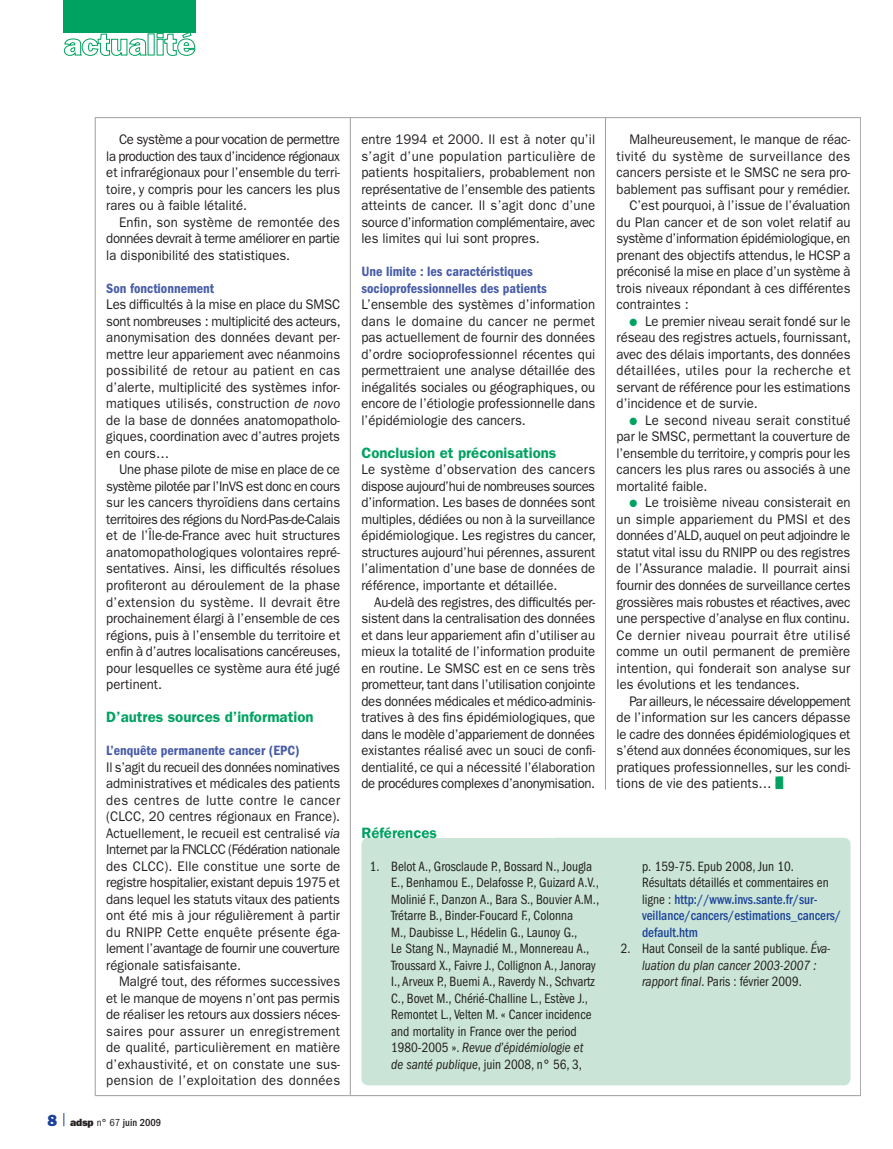
<style>
.page{position:relative;width:893px;height:1149px;background:#fff}
.page>*{position:absolute;margin:0;border:0;box-sizing:border-box;transform-origin:0 0}
.Titre_3{font:600 15px "ITC Franklin Gothic Std";color:#00a261}
.Normal_sa{font:13.95px/16.5px "ITC Franklin Gothic Std";color:#231f20;text-align:justify;scale:.94 1}
.Normal_puce_verte{font:13.95px/16.5px "ITC Franklin Gothic Std";color:#231f20;text-align:justify;scale:.94 1}
.Bibliographie{font:condensed 13.95px/16.5px "ITC Franklin Gothic Std";color:#231f20;scale:.94 1}
.Bibliographie-2{font:500 condensed 13.95px/16.5px "ITC Franklin Gothic Std";color:#1b4299;scale:.94 1}
.Titre_4{font:13.95px/16.5px "ITC Franklin Gothic Std Dm Cd";color:#495da8}
.t1{font:500 condensed 10.5px "ITC Franklin Gothic Std";color:#231f20}
.s1{font-style:italic}
.s2{font-family:"ITC Franklin Gothic Std Hvy";font-weight:400;font-stretch:normal;font-size:16.2px;color:#1b4299}
.s3{font-family:"ITC Franklin Gothic Std Hvy";font-weight:400;font-stretch:normal}
.s4{font-weight:400}
.s5{color:#00a261}
.s6{font-family:"Ph Fpictos";font-weight:600;font-size:15px;color:#00a261}
.s7{font-weight:400;color:#231f20}
</style>
<div class="page">
<svg style="left:64px;top:1113px;width:1px;height:12px"></svg>
<hr style="left:350px;top:118px;width:1px;height:976px;background:#9d9fa2">
<hr style="left:860px;top:118px;width:1px;height:976px;background:#9d9fa2">
<hr style="left:95px;top:118px;width:1px;height:976px;background:#9d9fa2">
<hr style="left:95px;top:117px;width:798px;height:1px;background:#9d9fa2">
<hr style="left:95px;top:1094px;width:798px;height:1px;background:#9d9fa2">
<hr style="left:605px;top:118px;width:1px;height:671px;background:#9d9fa2">
<div style="left:64px;top:0;width:132px;height:33px;background:#00a261"></div>
<svg style="left:64px;top:33px;width:83px;height:23px"></svg>
<svg style="left:156px;top:33px;width:40px;height:23px"></svg>
<div style="left:861px;top:110px;width:32px;height:1003px;background:#fff"></div>
<div style="left:361px;top:837px;width:489px;height:247px;background:#cae5d7;border-radius:7px"></div>
<p class="Normal_sa" style="left:106px;top:131px;width:250px;text-indent:13px">Ce système a pour vocation de permettre la production des taux d’incidence régionaux et infrarégionaux pour l’ensemble du terri&shy;toire, y compris pour les cancers les plus rares ou à faible létalité.</p>
<p class="Normal_sa" style="left:106px;top:214px;width:250px;text-indent:13px">Enfin, son système de remontée des données devrait à terme améliorer en partie la disponibilité des statistiques.</p>
<p class="Titre_4" style="left:106px;top:280px;width:109px">Son fonctionnement</p>
<p class="Normal_sa" style="left:106px;top:296px;width:251px">Les difficultés à la mise en place du SMSC sont nombreuses : multiplicité des acteurs, anonymisation des données devant per&shy;mettre leur appariement avec néanmoins possibilité de retour au patient en cas d’alerte, multiplicité des systèmes infor&shy;matiques utilisés, construction <span class="s1">de novo </span>de la base de données anatomopatholo&shy;giques, coordination avec d’autres projets en cours…</p>
<p class="Normal_sa" style="left:106px;top:461px;width:251px;text-indent:13px">Une phase pilote de mise en place de ce système pilotée par l’InVS est donc en cours sur les cancers thyroïdiens dans certains territoires des régions du Nord-Pas-de-Calais et de l’Île-de-France avec huit structures anatomopathologiques volontaires repré&shy;sentatives. Ainsi, les difficultés résolues profiteront au déroulement de la phase d’extension du système. Il devrait être prochainement élargi à l’ensemble de ces régions, puis à l’ensemble du territoire et enfin à d’autres localisations cancéreuses, pour lesquelles ce système aura été jugé pertinent.</p>
<p class="Titre_3" style="left:106px;top:707px;width:209px">D’autres sources d’information</p>
<p class="Titre_4" style="left:106px;top:742px;width:195px">L’enquête permanente cancer (EPC)</p>
<p class="Normal_sa" style="left:106px;top:758px;width:250px">Il s’agit du recueil des données nominatives administratives et médicales des patients des centres de lutte contre le cancer (CLCC, 20 centres régionaux en France).<br>Actuellement, le recueil est centralisé <span class="s1">via </span>Internet par la FNCLCC (Fédération nationale des CLCC). Elle constitue une sorte de registre hospitalier, existant depuis 1975 et dans lequel les statuts vitaux des patients ont été mis à jour régulièrement à partir du RNIPP. Cette enquête présente éga&shy;lement l’avantage de fournir une couverture régionale satisfaisante.</p>
<p class="Normal_sa" style="left:106px;top:973px;width:250px;text-indent:13px">Malgré tout, des réformes successives et le manque de moyens n’ont pas permis de réaliser les retours aux dossiers néces&shy;saires pour assurer un enregistrement de qualité, particulièrement en matière d’exhaustivité, et on constate une sus&shy;pension de l’exploitation des données</p>
<p class="t1" style="left:48px;top:1115px;width:115px"><span class="s2">8</span> <span class="s3">adsp</span> <span class="s4">n° 67</span> juin 2009</p>
<p class="Normal_sa" style="left:361px;top:131px;width:250px">entre 1994 et 2000. Il est à noter qu’il s’agit d’une population particulière de patients hospitaliers, probablement non représentative de l’ensemble des patients atteints de cancer. Il s’agit donc d’une source d’information complémentaire, avec les limites qui lui sont propres.</p>
<p class="Titre_4" style="left:361px;top:263px;width:187px">Une limite : les caractéristiques socioprofessionnelles des patients</p>
<p class="Normal_sa" style="left:361px;top:296px;width:250px">L’ensemble des systèmes d’information dans le domaine du cancer ne permet pas actuellement de fournir des données d’ordre socioprofessionnel récentes qui permettraient une analyse détaillée des inégalités sociales ou géographiques, ou encore de l’étiologie professionnelle dans l’épidémiologie des cancers.</p>
<p class="Titre_3" style="left:361px;top:443px;width:197px">Conclusion et préconisations</p>
<p class="Normal_sa" style="left:361px;top:461px;width:251px">Le système d’observation des cancers dispose aujourd’hui de nombreuses sources d’information. Les bases de données sont multiples, dédiées ou non à la surveillance épidémiologique. Les registres du cancer, structures aujourd’hui pérennes, assurent l’alimentation d’une base de données de référence, importante et détaillée.</p>
<p class="Normal_sa" style="left:361px;top:593px;width:250px;text-indent:13px">Au-delà des registres, des difficultés per&shy;sistent dans la centralisation des données et dans leur appariement afin d’utiliser au mieux la totalité de l’information produite en routine. Le SMSC est en ce sens très prometteur, tant dans l’utilisation conjointe des données médicales et médico-adminis&shy;tratives à des fins épidémiologiques, que dans le modèle d’appariement de données existantes réalisé avec un souci de confi&shy;dentialité, ce qui a nécessité l’élaboration de procédures complexes d’anonymisation.</p>
<p class="Normal_sa" style="left:617px;top:131px;width:250px;text-indent:13px">Malheureusement, le manque de réac&shy;tivité du système de surveillance des cancers persiste et le SMSC ne sera pro&shy;bablement pas suffisant pour y remédier.</p>
<p class="Normal_sa" style="left:617px;top:197px;width:250px;text-indent:13px">C’est pourquoi, à l’issue de l’évaluation du Plan cancer et de son volet relatif au système d’information épidémiologique, en prenant des objectifs attendus, le HCSP a préconisé la mise en place d’un système à trois niveaux répondant à ces différentes contraintes :</p>
<p class="Normal_puce_verte" style="left:617px;top:313px;width:251px;text-indent:13px"><span class="s5">●</span> Le premier niveau serait fondé sur le réseau des registres actuels, fournissant, avec des délais importants, des données détaillées, utiles pour la recherche et servant de référence pour les estimations d’incidence et de survie.</p>
<p class="Normal_puce_verte" style="left:617px;top:412px;width:250px;text-indent:13px"><span class="s5">●</span> Le second niveau serait constitué par le SMSC, permettant la couverture de l’ensemble du territoire, y compris pour les cancers les plus rares ou associés à une mortalité faible.</p>
<p class="Normal_puce_verte" style="left:617px;top:494px;width:250px;text-indent:13px"><span class="s5">●</span> Le troisième niveau consisterait en un simple appariement du PMSI et des données d’ALD, auquel on peut adjoindre le statut vital issu du RNIPP ou des registres de l’Assurance maladie. Il pourrait ainsi fournir des données de surveillance certes grossières mais robustes et réactives, avec une perspective d’analyse en flux continu.<br>Ce dernier niveau pourrait être utilisé comme un outil permanent de première intention, qui fonderait son analyse sur les évolutions et les tendances.</p>
<p class="Normal_sa" style="left:617px;top:692px;width:250px;text-indent:13px">Par ailleurs, le nécessaire développement de l’information sur les cancers dépasse le cadre des données épidémiologiques et s’étend aux données économiques, sur les pratiques professionnelles, sur les condi&shy;tions de vie des patients… <span class="s6">E</span></p>
<p class="Titre_3" style="left:361px;top:823px;width:77px">Références</p>
<p class="Bibliographie" style="left:391px;top:857px;width:223px;text-indent:-21px">1. Belot A., Grosclaude P., Bossard N., Jougla E., Benhamou E., Delafosse P., Guizard A.V., Molinié F., Danzon A., Bara S., Bouvier A.M., Trétarre B., Binder-Foucard F., Colonna<br>M., Daubisse L., Hédelin G., Launoy G.,<br>Le Stang N., Maynadié M., Monnereau A., Troussard X., Faivre J., Collignon A., Janoray I., Arveux P., Buemi A., Raverdy N., Schvartz C., Bovet M., Chérié-Challine L., Estève J., Remontet L., Velten M. « Cancer incidence and mortality in France over the period 1980-2005 ». <span class="s1">Revue d’épidémiologie et<br>de santé publique</span>, juin 2008, n° 56, 3,</p>
<p class="Bibliographie-2" style="left:642px;top:857px;width:213px"><span class="s7">p. 159-75. Epub 2008, Jun 10.<br>Résultats détaillés et commentaires en ligne :</span> http://www.invs.sante.fr/sur&shy;veillance/cancers/estimations_cancers/ default.htm</p>
<p class="Bibliographie" style="left:621px;top:940px;width:225px;text-align:center">2. Haut Conseil de la santé publique. <span class="s1">Éva‑ luation du plan cancer 2003-2007 : rapport final</span>. Paris : février 2009.</p>
</div>
